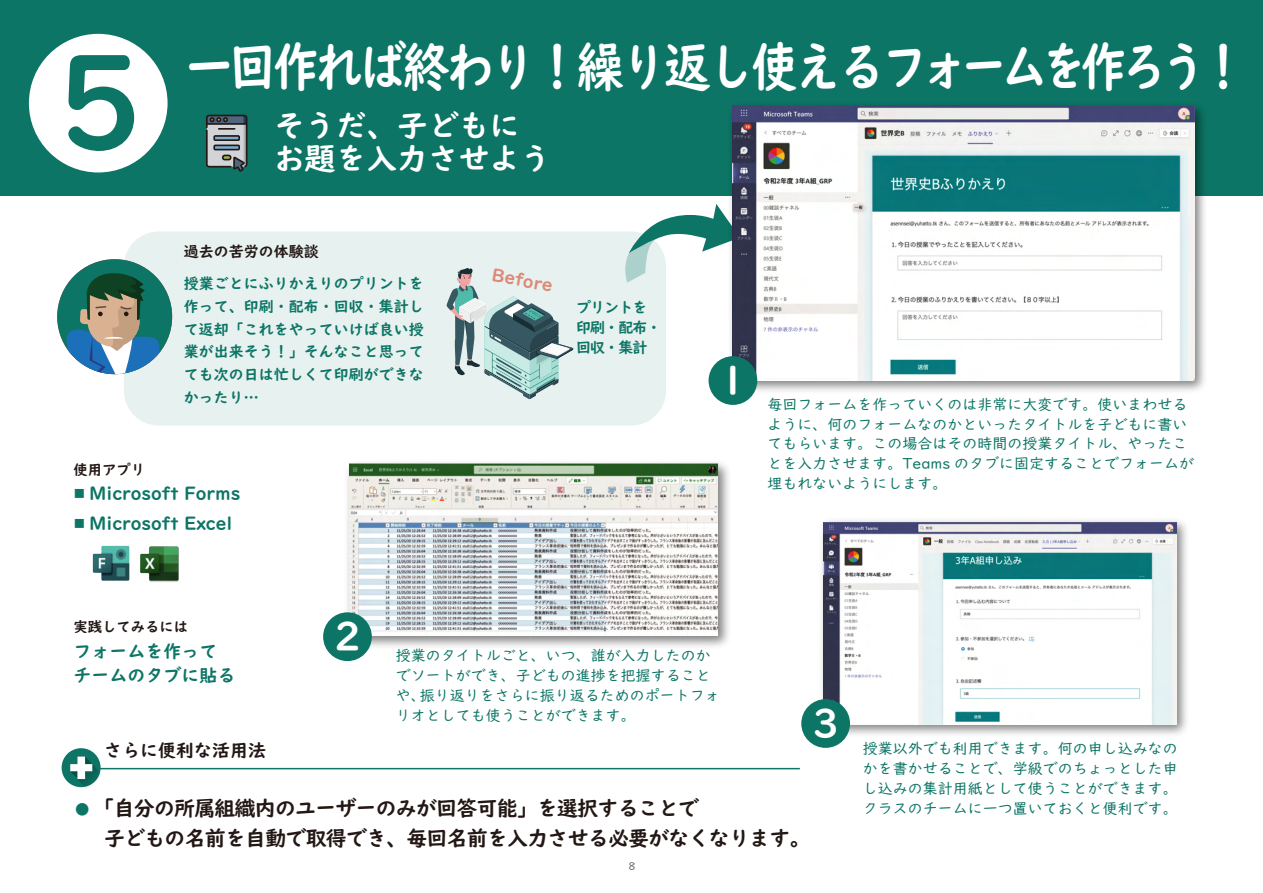
<style>
.page{position:relative;width:1263px;height:893px;background:#fff}
.page>*{position:absolute;margin:0;border:0;box-sizing:border-box;transform-origin:0 0}
.t1{font:700 128.1px "UD Digi Kyokasho Std";color:#0c7565}
.t2{font:700 54px "UD Digi Kyokasho Std";letter-spacing:-.06em;color:#fff;scale:.86 1}
.t3{font:700 38.85px "UD Digi Kyokasho Std";color:#fff}
.t4{font:700 30.75px/32.8px "UD Digi Kyokasho Std";color:#fff}
.t5{font:700 21px/30px "UD Digi Kyokasho Std";letter-spacing:-.04em;color:#231815}
.t6{font:700 18px/24px "UD Digi Kyokasho Std";color:#0c7565}
.t7{font:700 18px "UD Digi Kyokasho Std";color:#231815}
.t8{font:700 17.85px "UD Digi Kyokasho Std";color:#de8877}
.t9{font:15px/20px "UD Digi Kyokasho Std";color:#0c7565}
.t10{font:700 15px/22.8px "UD Digi Kyokasho Std";color:#0c7565;text-align:justify}
.t11{font:700 15px/19.8px "UD Digi Kyokasho Std";letter-spacing:-.06em;color:#0c7565}
.t12{font:700 15px "UD Digi Kyokasho Std";color:#231815}
.t13{font:700 14.4px "UD Digi Kyokasho Std";color:#231815}
.t14{font:500 10.5px "UD Digi Kyokasho Std";color:#727171}
.s1{font-size:12px}
.s2{font-size:15px;color:#0c7565}
</style>
<div class="page">
<div style="left:124px;top:231px;width:542px;height:195px;background:#e7f1ef;border-radius:35px"></div>
<div style="left:0;top:0;width:1263px;height:195px;background:#0c7565"></div>
<div style="left:29px;top:34px;width:139px;height:138px;background:#fff;border-radius:50%"></div>
<hr style="left:75px;top:768px;width:725px;height:1px;background:#0c7565">
<svg style="left:624px;top:204px;width:99px;height:79px"></svg>
<div style="left:62px;top:748px;width:39px;height:39px;background:#0c7565;border-radius:50%"></div>
<svg style="left:70px;top:756px;width:31px;height:33px"></svg>
<img style="left:723px;top:105px;width:489px;height:293px">
<img style="left:732px;top:106px;width:462px;height:275px">
<img style="left:342px;top:462px;width:387px;height:191px">
<img style="left:349px;top:464px;width:369px;height:172px">
<img style="left:816px;top:520px;width:371px;height:222px">
<img style="left:824px;top:522px;width:352px;height:202px">
<div style="left:708px;top:356px;width:49px;height:49px;background:#0c7565;border-radius:50%"></div>
<div style="left:323px;top:612px;width:49px;height:49px;background:#0c7565;border-radius:50%"></div>
<div style="left:801px;top:699px;width:49px;height:49px;background:#0c7565;border-radius:50%"></div>
<svg style="left:446px;top:268px;width:127px;height:131px"></svg>
<svg style="left:206px;top:114px;width:41px;height:58px;background:#7b8689"></svg>
<img style="left:140px;top:546px;width:38px;height:36px">
<img style="left:92px;top:545px;width:38px;height:36px">
<div style="left:57px;top:259px;width:115px;height:115px;background:#0c7565;border-radius:50%"></div>
<svg style="left:65px;top:273px;width:98px;height:101px"></svg>
<h1 class="t1" style="left:55px;top:4px;width:92px">5</h1>
<h2 class="t2" style="left:186px;top:25px;width:1234px">一回作れば終わり！繰り返し使えるフォームを作ろう！</h2>
<h3 class="t4" style="left:274px;top:110px;width:278px">そうだ、子どもにお題を入力させよう</h3>
<p class="t12" style="left:184px;top:240px;width:137px">過去の苦労の体験談</p>
<p class="t10" style="left:184px;top:272px;width:241px">授業ごとにふりかえりのプリントを作って、印刷・配布・回収・集計して返却「これをやっていけば良い授業が出来そう！」そんなこと思ってても次の日は忙しくて印刷ができなかったり…</p>
<p class="t13" style="left:73px;top:459px;width:73px">使用アプリ</p>
<p class="t6" style="left:73px;top:481px;width:169px"><span class="s1">■</span> Microsoft Forms</p>
<p class="t6" style="left:73px;top:511px;width:160px"><span class="s1">■</span> Microsoft Excel</p>
<p class="t8" style="left:494px;top:261px;width:63px;rotate:10deg">Before</p>
<p class="t11" style="left:576px;top:298px;width:87px">プリントを印刷・配布・回収・集計</p>
<h3 class="t3" style="left:719px;top:350px;width:29px">1</h3>
<p class="t9" style="left:767px;top:394px;width:428px">毎回フォームを作っていくのは非常に大変です。使いまわせるように、何のフォームなのかといったタイトルを子どもに書いてもらいます。この場合はその時間の授業タイトル、やったことを入力させます。Teams のタブに固定することでフォームが埋もれないようにします。</p>
<p class="t13" style="left:73px;top:615px;width:116px">実践してみるには</p>
<p class="t6" style="left:73px;top:639px;width:163px">フォームを作ってチームのタブに貼る</p>
<h3 class="t3" style="left:334px;top:607px;width:29px">2</h3>
<p class="t9" style="left:396px;top:645px;width:325px">授業のタイトルごと、いつ、誰が入力したのかでソートができ、子どもの進捗を把握することや、振り返りをさらに振り返るためのポートフォリオとしても使うことができます。</p>
<h3 class="t3" style="left:812px;top:693px;width:29px">3</h3>
<p class="t7" style="left:104px;top:736px;width:163px">さらに便利な活用法</p>
<h3 class="t5" style="left:104px;top:793px;width:708px;text-indent:-29px"><span class="s2">●</span> 「自分の所属組織内のユーザーのみが回答可能」を選択することで<br>子どもの名前を自動で取得でき、毎回名前を入力させる必要がなくなります。</h3>
<p class="t14" style="left:628px;top:858px;width:9px">8</p>
<p class="t9" style="left:863px;top:738px;width:316px;text-align:justify">授業以外でも利用できます。何の申し込みなのかを書かせることで、学級でのちょっとした申し込みの集計用紙として使うことができます。クラスのチームに一つ置いておくと便利です。</p>
</div>
